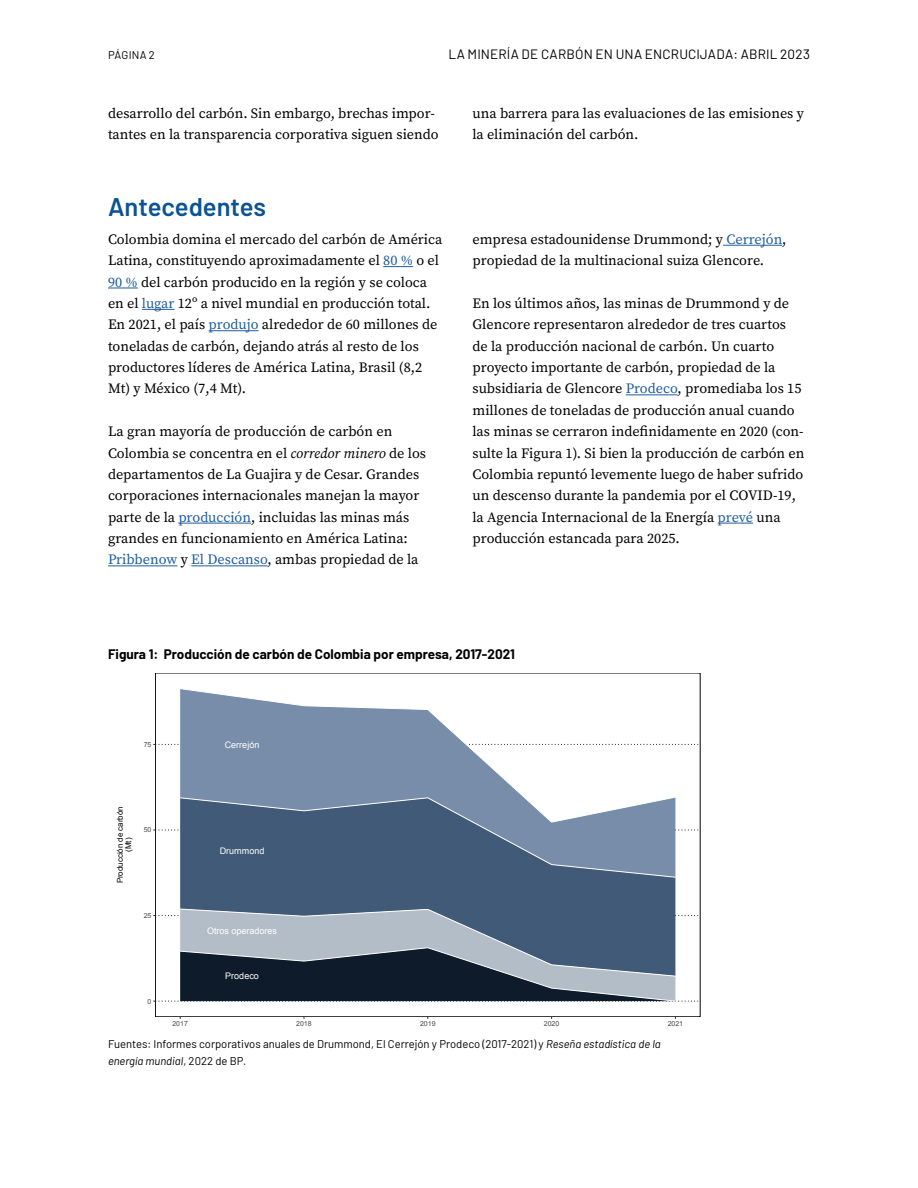
<style>
.page{position:relative;width:918px;height:1188px;background:#fff}
.page>*{position:absolute;margin:0;border:0;box-sizing:border-box;transform-origin:0 0}
.t1{font:600 25.5px "Barlow";color:#0b5394}
.t2{font:14.25px/21.3px "Source Serif Pro";color:#000}
.t3{font:700 13.5px "Barlow";color:#000}
.t4{font:13.5px "Barlow";letter-spacing:.015em;color:#000}
.t5{font:11.25px/16.8px "Barlow";color:#000}
.t6{font:9px "Arial";color:#fff}
.t7{font:7.95px/8.6px "Arial";color:#000;text-align:center}
.t8{font:6.9px "Arial";color:#4d4d4d}
.s1{color:#215e9e}
.s2{font-family:"Source Serif Variable";font-style:italic}
.s3{font-style:italic}
</style>
<div class="page">
<hr style="left:383px;top:266px;width:30px;height:1px;background:#215e9e">
<hr style="left:108px;top:288px;width:30px;height:1px;background:#215e9e">
<hr style="left:142px;top:309px;width:33px;height:1px;background:#215e9e">
<hr style="left:209px;top:330px;width:50px;height:1px;background:#215e9e">
<hr style="left:178px;top:523px;width:73px;height:1px;background:#215e9e">
<hr style="left:108px;top:566px;width:69px;height:1px;background:#215e9e">
<hr style="left:191px;top:566px;width:77px;height:1px;background:#215e9e">
<hr style="left:723px;top:245px;width:59px;height:1px;background:#215e9e">
<hr style="left:626px;top:395px;width:52px;height:1px;background:#215e9e">
<hr style="left:718px;top:523px;width:35px;height:1px;background:#215e9e">
<svg style="left:180px;top:689px;width:496px;height:108px"></svg>
<div style="left:180px;top:878px;width:495px;height:30px;background:#415a77"></div>
<svg style="left:153px;top:908px;width:547px;height:94px;background:#6c7a89"></svg>
<svg style="left:153px;top:797px;width:547px;height:81px;background:#6c8199"></svg>
<svg style="left:153px;top:744px;width:547px;height:1px"></svg>
<p class="t5" style="left:108px;top:45px;width:48px">PÁGINA 2</p>
<p class="t4" style="left:448px;top:44px;width:363px">LA MINERÍA DE CARBÓN EN UNA ENCRUCIJADA: ABRIL 2023</p>
<p class="t2" style="left:108px;top:103px;width:332px">desarrollo del carbón. Sin embargo, brechas impor&shy;tantes en la transparencia corporativa siguen siendo</p>
<p class="t2" style="left:473px;top:103px;width:333px">una barrera para las evaluaciones de las emisiones y la eliminación del carbón.</p>
<h1 class="t1" style="left:108px;top:188px;width:160px">Antecedentes</h1>
<p class="t2" style="left:108px;top:229px;width:336px">Colombia domina el mercado del carbón de América Latina, constituyendo aproximadamente el <span class="s1">80 %</span> o el <span class="s1">90 %</span> del carbón producido en la región y se coloca en el <span class="s1">lugar</span> 12º a nivel mundial en producción total.<br>En 2021, el país <span class="s1">produjo</span> alrededor de 60 millones de toneladas de carbón, dejando atrás al resto de los productores líderes de América Latina, Brasil (8,2<br>Mt) y México (7,4 Mt).</p>
<p class="t2" style="left:108px;top:421px;width:320px">La gran mayoría de producción de carbón en Colombia se concentra en el <span class="s2">corredor minero</span> de los departamentos de La Guajira y de Cesar. Grandes corporaciones internacionales manejan la mayor parte de la <span class="s1">producción</span>, incluidas las minas más grandes en funcionamiento en América Latina:<br><span class="s1">Pribbenow</span> y <span class="s1">El Descanso</span>, ambas propiedad de la</p>
<p class="t2" style="left:472px;top:229px;width:316px">empresa estadounidense Drummond; y <span class="s1">Cerrejón</span>, propiedad de la multinacional suiza Glencore.</p>
<p class="t2" style="left:472px;top:293px;width:333px">En los últimos años, las minas de Drummond y de Glencore representaron alrededor de tres cuartos de la producción nacional de carbón. Un cuarto proyecto importante de carbón, propiedad de la subsidiaria de Glencore <span class="s1">Prodeco</span>, promediaba los 15 millones de toneladas de producción anual cuando las minas se cerraron indefinidamente en 2020 (con&shy;sulte la Figura 1). Si bien la producción de carbón en Colombia repuntó levemente luego de haber sufrido un descenso durante la pandemia por el COVID-19, la Agencia Internacional de la Energía <span class="s1">prevé</span> una producción estancada para 2025.</p>
<p class="t3" style="left:108px;top:644px;width:408px">Figura 1: Producción de carbón de Colombia por empresa, 2017-2021</p>
<p class="t8" style="left:144px;top:740px;width:9px">75</p>
<p class="t6" style="left:225px;top:739px;width:36px">Cerrejón</p>
<p class="t7" style="left:116px;top:883px;width:79px;rotate:-90deg">Producción de carbón (Mt)</p>
<p class="t8" style="left:144px;top:826px;width:9px">50</p>
<p class="t8" style="left:144px;top:911px;width:9px">25</p>
<p class="t8" style="left:148px;top:997px;width:5px">0</p>
<p class="t6" style="left:220px;top:845px;width:46px">Drummond</p>
<p class="t6" style="left:207px;top:925px;width:72px">Otros operadores</p>
<p class="t6" style="left:225px;top:970px;width:35px">Prodeco</p>
<p class="t8" style="left:172px;top:1019px;width:17px">2017</p>
<p class="t8" style="left:296px;top:1019px;width:17px">2018</p>
<p class="t8" style="left:420px;top:1019px;width:17px">2019</p>
<p class="t8" style="left:544px;top:1019px;width:17px">2020</p>
<p class="t8" style="left:668px;top:1019px;width:17px">2021</p>
<p class="t5" style="left:108px;top:1035px;width:554px">Fuentes: Informes corporativos anuales de Drummond, El Cerrejón y Prodeco (2017-2021) y <span class="s3">Reseña estadística de la energía mundial</span>, 2022 de BP.</p>
</div>
